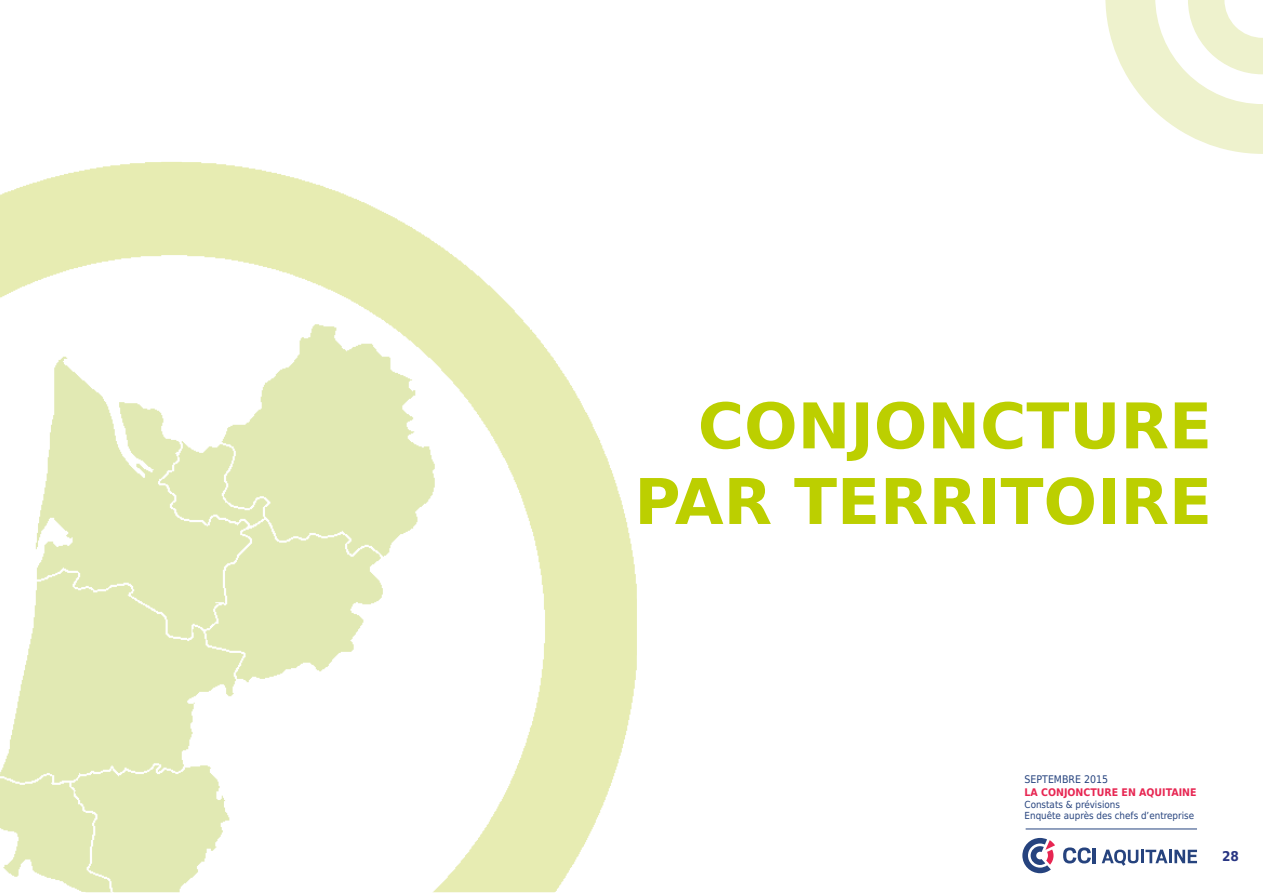
<style>
.page{position:relative;width:1263px;height:893px;background:#fff}
.page>*{position:absolute;margin:0;border:0;box-sizing:border-box;transform-origin:0 0}
.t1{font:700 63px/75.6px "DejaVu Sans";color:#bccf00;text-align:right}
.t2{font:700 13.5px "DejaVu Sans Condensed";color:#283583}
.t3{font:700 10.5px "DejaVu Sans Condensed";color:#e72652}
.t4{font:10.5px "DejaVu Sans Condensed";color:#26437e}
.t5{font:9.75px/11.7px "DejaVu Sans Condensed";color:#26437e}
</style>
<div class="page">
<svg style="left:1063px;top:847px;width:28px;height:16px"></svg>
<hr style="left:1092px;top:848px;width:4px;height:15px;background:#26437e">
<svg style="left:1022px;top:838px;width:33px;height:35px"></svg>
<svg style="left:1102px;top:850px;width:95px;height:16px"></svg>
<hr style="left:1026px;top:829px;width:171px;height:1px;background:#26437e">
<svg style="left:1105px;top:0;width:158px;height:154px"></svg>
<img style="left:0;top:162px;width:637px;height:730px">
<h1 class="t1" style="left:634px;top:387px;width:579px">CONJONCTURE<br>PAR TERRITOIRE</h1>
<p class="t4" style="left:1024px;top:771px;width:85px">septembre 2015</p>
<p class="t3" style="left:1024px;top:784px;width:173px">LA CONJONCTURE EN AQUITAINE</p>
<p class="t5" style="left:1024px;top:798px;width:171px">Constats &amp; prévisions<br>Enquête auprès des chefs d’entreprise</p>
<h2 class="t2" style="left:1222px;top:845px;width:18px">28</h2>
</div>
